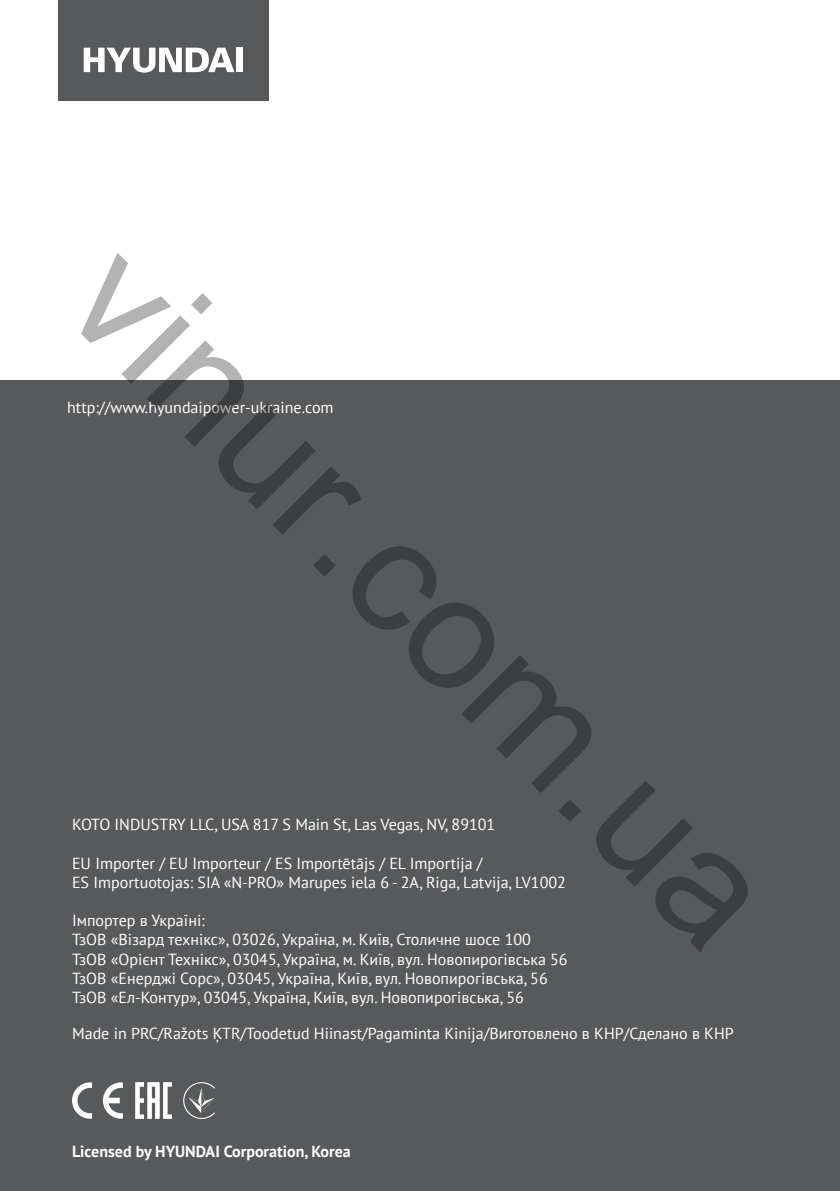
<style>
.page{position:relative;width:840px;height:1191px;background:#fff}
.page>*{position:absolute;margin:0;border:0;box-sizing:border-box;transform-origin:0 0}
.t1{font:160px "Arial";color:rgb(0 0 0/.3)}
.t2{font:16px/19.2px "PT Sans";color:#fff}
.t3{font:700 16px "PT Sans";color:#fff}
.s1{font-style:inherit}
</style>
<div class="page">
<div style="left:58px;top:0;width:210px;height:101px;background:#58595b"></div>
<div style="left:0;top:380px;width:839px;height:811px;background:#58595b"></div>
<svg style="left:84px;top:48px;width:150px;height:25px"></svg>
<div style="left:236px;top:48px;width:6px;height:24px;background:#fff"></div>
<svg style="left:72px;top:1082px;width:20px;height:36px"></svg>
<svg style="left:103px;top:1082px;width:20px;height:36px"></svg>
<svg style="left:135px;top:1082px;width:37px;height:36px"></svg>
<svg style="left:183px;top:1082px;width:32px;height:37px"></svg>
<h1 class="t1" style="left:175px;top:192px;width:917px;rotate:45deg">vinur.com.ua</h1>
<p class="t2" style="left:67px;top:398px;width:268px">http://www.hyundaipower-ukraine.com</p>
<p class="t2" style="left:72px;top:814px;width:424px"><span class="s1">KOTO INDUSTRY LLC, USA</span> 817 S Main St, Las Vegas, NV, 89101</p>
<p class="t2" style="left:72px;top:853px;width:495px">EU Importer / EU Importeur / ES Importētājs / EL Importija /<br>ES Importuotojas: SIA «N-PRO» Marupes iela 6 - 2A, Riga, Latvija, LV1002</p>
<p class="t2" style="left:72px;top:910px;width:497px">Імпортер в Україні:<br>ТзОВ «Візард технікс», 03026, Україна, м. Київ, Столичне шосе 100<br>ТзОВ «Орієнт Технікс», 03045, Україна, м. Київ, вул. Новопирогівська 56<br>ТзОВ «Енерджі Сорс», 03045, Україна, Київ, вул. Новопирогівська, 56<br>ТзОВ «Ел-Контур», 03045, Україна, Київ, вул. Новопирогівська, 56</p>
<p class="t2" style="left:72px;top:1023px;width:662px">Made in PRC/Ražots ĶTR/Toodetud Hiinast/Pagaminta Kinija/Виготовлено в КНР/Сделано в КНР</p>
<p class="t3" style="left:72px;top:1140px;width:280px">Licensed by HYUNDAI Corporation, Korea</p>
</div>
